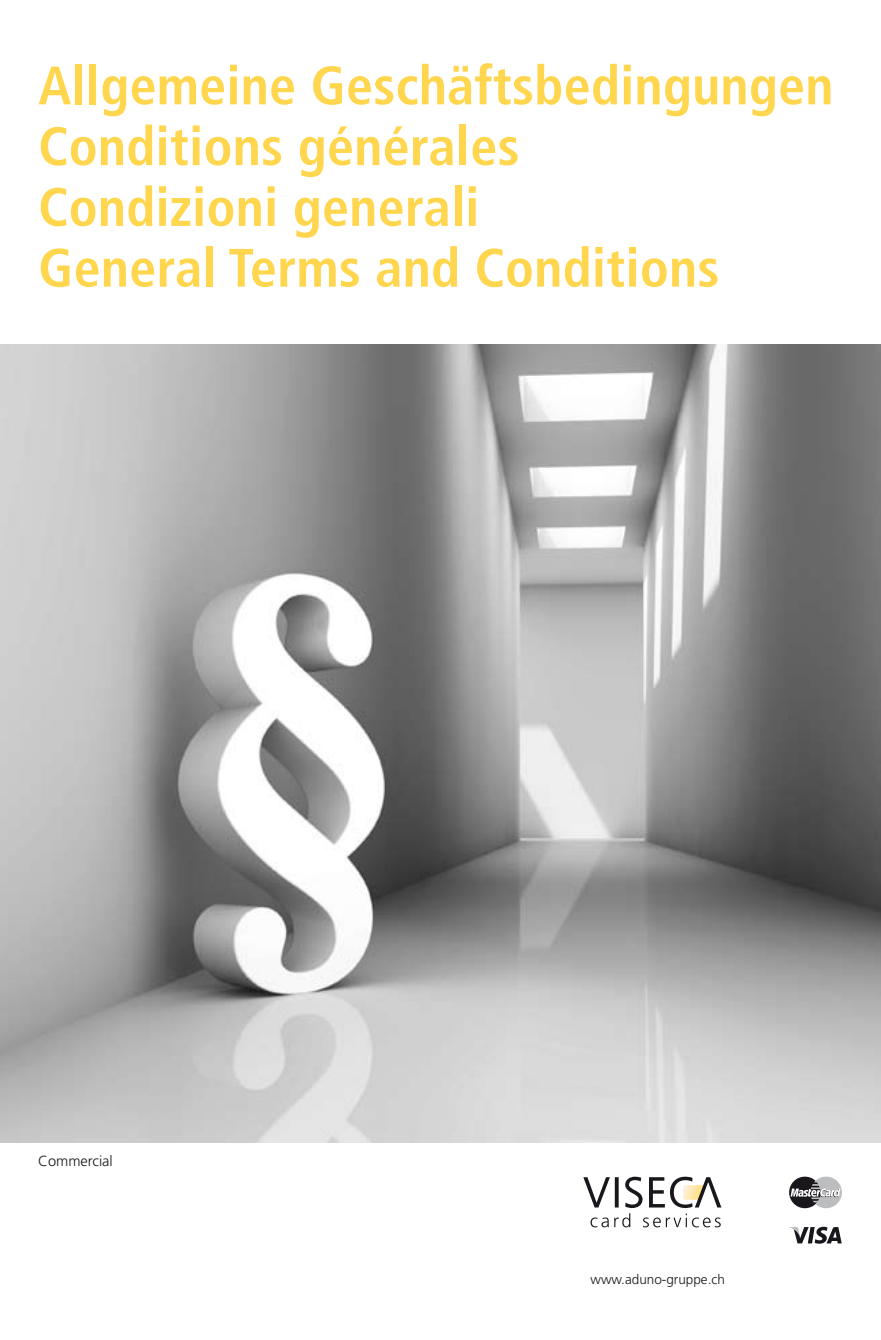
<style>
.page{position:relative;width:881px;height:1340px;background:#fff}
.page>*{position:absolute;margin:0;border:0;box-sizing:border-box;transform-origin:0 0}
.t1{font:700 condensed 54px/60.8px "Frutiger";letter-spacing:.005em;color:#ffd64e}
.t2{font:300 14.62px "Frutiger";color:#1a171c}
.t3{font:300 13.5px "Frutiger";color:#1a171c}
</style>
<div class="page">
<img style="left:0;top:344px;width:880px;height:798px">
<svg style="left:590px;top:1217px;width:18px;height:10px"></svg>
<svg style="left:614px;top:1213px;width:16px;height:14px"></svg>
<svg style="left:643px;top:1213px;width:77px;height:14px"></svg>
<svg style="left:789px;top:1176px;width:52px;height:32px"></svg>
<svg style="left:789px;top:1226px;width:52px;height:17px"></svg>
<svg style="left:583px;top:1177px;width:35px;height:30px"></svg>
<svg style="left:625px;top:1176px;width:17px;height:31px"></svg>
<svg style="left:649px;top:1176px;width:72px;height:31px"></svg>
<p class="t1" style="left:38px;top:55px;width:796px">Allgemeine Geschäftsbedingungen<br>Conditions générales<br>Condizioni generali<br>General Terms and Conditions</p>
<p class="t2" style="left:38px;top:1153px;width:76px">Commercial</p>
<p class="t3" style="left:590px;top:1271px;width:136px">www.aduno-gruppe.ch</p>
</div>
